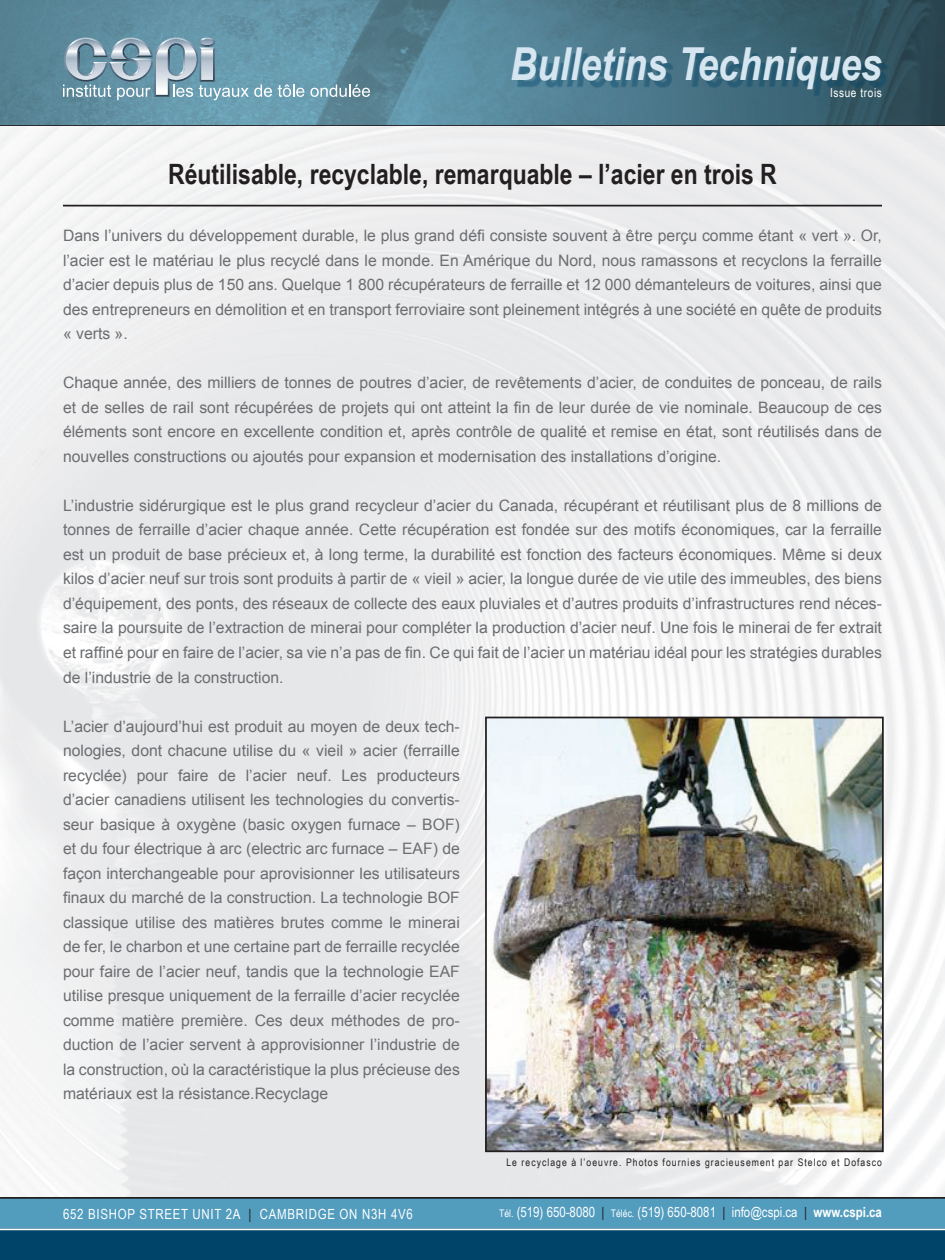
<style>
.page{position:relative;width:945px;height:1260px;background:#fff}
.page>*{position:absolute;margin:0;border:0;box-sizing:border-box;transform-origin:0 0}
.t1{font:italic 700 45.5px "Arial Narrow";color:#d6e6f0}
.t2{font:700 28px "Arial Narrow";color:#231f20}
.t3{font:15.75px/24.5px "Arial";color:#6c6d70;text-align:justify}
.t4{font:14px "Arial Narrow";color:#fff}
.t5{font:14px "Arial Narrow";letter-spacing:.05em;color:#fff}
.t6{font:12.25px "Arial Narrow";letter-spacing:.05em;color:#fff}
.t7{font:10.5px "Arial Narrow";letter-spacing:.1em;color:#231f20}
.s1{color:#231f20}
.s2{font-size:10.5px}
.s3{font-weight:700}
</style>
<div class="page">
<div style="left:0;top:1197px;width:945px;height:31px;background:#529cbe"></div>
<img style="left:0;top:0;width:945px;height:1197px">
<div style="left:0;top:1228px;width:945px;height:32px;background:#00446a"></div>
<hr style="left:0;top:1197px;width:945px;height:2px;background:#231f20">
<hr style="left:0;top:125px;width:945px;height:2px;background:#231f20">
<hr style="left:0;top:1228px;width:945px;height:2px;background:#fff">
<svg style="left:63px;top:38px;width:209px;height:62px;background:#83a6b6"></svg>
<svg style="left:278px;top:84px;width:26px;height:13px"></svg>
<svg style="left:310px;top:84px;width:60px;height:13px"></svg>
<div style="left:517px;top:53px;width:372px;height:43px;background:#00446a;opacity:.4"></div>
<hr style="left:63px;top:205px;width:819px;height:1px;background:#231f20">
<img style="left:488px;top:720px;width:393px;height:429px">
<div style="left:485px;top:717px;width:399px;height:435px;border:2px solid #231f20"></div>
<h1 class="t1" style="left:510px;top:30px;width:373px">Bulletins Techniques</h1>
<p class="t6" style="left:830px;top:84px;width:53px">Issue trois</p>
<h2 class="t2" style="left:168px;top:153px;width:610px">Réutilisable, recyclable, remarquable – l’acier en trois R</h2>
<p class="t3" style="left:63px;top:224px;width:820px">Dans l’univers du développement durable, le plus grand défi consiste souvent à être perçu comme étant « vert ». Or, l’acier est le matériau le plus recyclé dans le monde. En Amérique du Nord, nous ramassons et recyclons la ferraille d’acier depuis plus de 150 ans. Quelque 1 800 récupérateurs de ferraille et 12 000 démanteleurs de voitures, ainsi que des entrepreneurs en démolition et en transport ferroviaire sont pleinement intégrés à une société en quête de produits « verts ».</p>
<p class="t3" style="left:63px;top:371px;width:820px">Chaque année, des milliers de tonnes de poutres d’acier, de revêtements d’acier, de conduites de ponceau, de rails et de selles de rail sont récupérées de projets qui ont atteint la fin de leur durée de vie nominale. Beaucoup de ces éléments sont encore en excellente condition et, après contrôle de qualité et remise en état, sont réutilisés dans de nouvelles constructions ou ajoutés pour expansion et modernisation des installations d’origine.</p>
<p class="t3" style="left:63px;top:493px;width:820px">L’industrie sidérurgique est le plus grand recycleur d’acier du Canada, récupérant et réutilisant plus de 8 millions de tonnes de ferraille d’acier chaque année. Cette récupération est fondée sur des motifs économiques, car la ferraille est un produit de base précieux et, à long terme, la durabilité est fonction des facteurs économiques. Même si deux kilos d’acier neuf sur trois sont produits à partir de « vieil » acier, la longue durée de vie utile des immeubles, des biens d’équipement, des ponts, des réseaux de collecte des eaux pluviales et d’autres produits d’infrastructures rend néces&shy;saire la poursuite de l’extraction de minerai pour compléter la production d’acier neuf. Une fois le minerai de fer extrait et raffiné pour en faire de l’acier, sa vie n’a pas de fin. Ce qui fait de l’acier un matériau idéal pour les stratégies durables de l’industrie de la construction.</p>
<p class="t3" style="left:63px;top:714px;width:398px">L’acier d’aujourd’hui est produit au moyen de deux tech&shy;nologies, dont chacune utilise du « vieil » acier (ferraille recyclée) pour faire de l’acier neuf. Les producteurs d’acier canadiens utilisent les technologies du convertis&shy;seur basique à oxygène (basic oxygen furnace – BOF) et du four électrique à arc (electric arc furnace – EAF) de façon interchangeable pour aprovisionner les utilisateurs finaux du marché de la construction. La technologie BOF classique utilise des matières brutes comme le minerai de fer, le charbon et une certaine part de ferraille recyclée pour faire de l’acier neuf, tandis que la technologie EAF utilise presque uniquement de la ferraille d’acier recyclée comme matière première. Ces deux méthodes de pro&shy;duction de l’acier servent à approvisionner l’industrie de la construction, où la caractéristique la plus précieuse des matériaux est la résistance.Recyclage</p>
<p class="t7" style="left:506px;top:1154px;width:377px">Le recyclage à l’oeuvre. Photos fournies gracieusement par Stelco et Dofasco</p>
<p class="t5" style="left:63px;top:1204px;width:351px">652 Bishop Street Unit 2A <span class="s1">|</span> Cambridge ON N3H 4V6</p>
<p class="t4" style="left:499px;top:1202px;width:384px"><span class="s2">Tél.</span> (519) 650-8080 <span class="s1">|</span> <span class="s2">Téléc.</span> (519) 650-8081 <span class="s1">|</span> info@cspi.ca <span class="s1">|</span> <span class="s3">www.cspi.ca</span></p>
</div>
